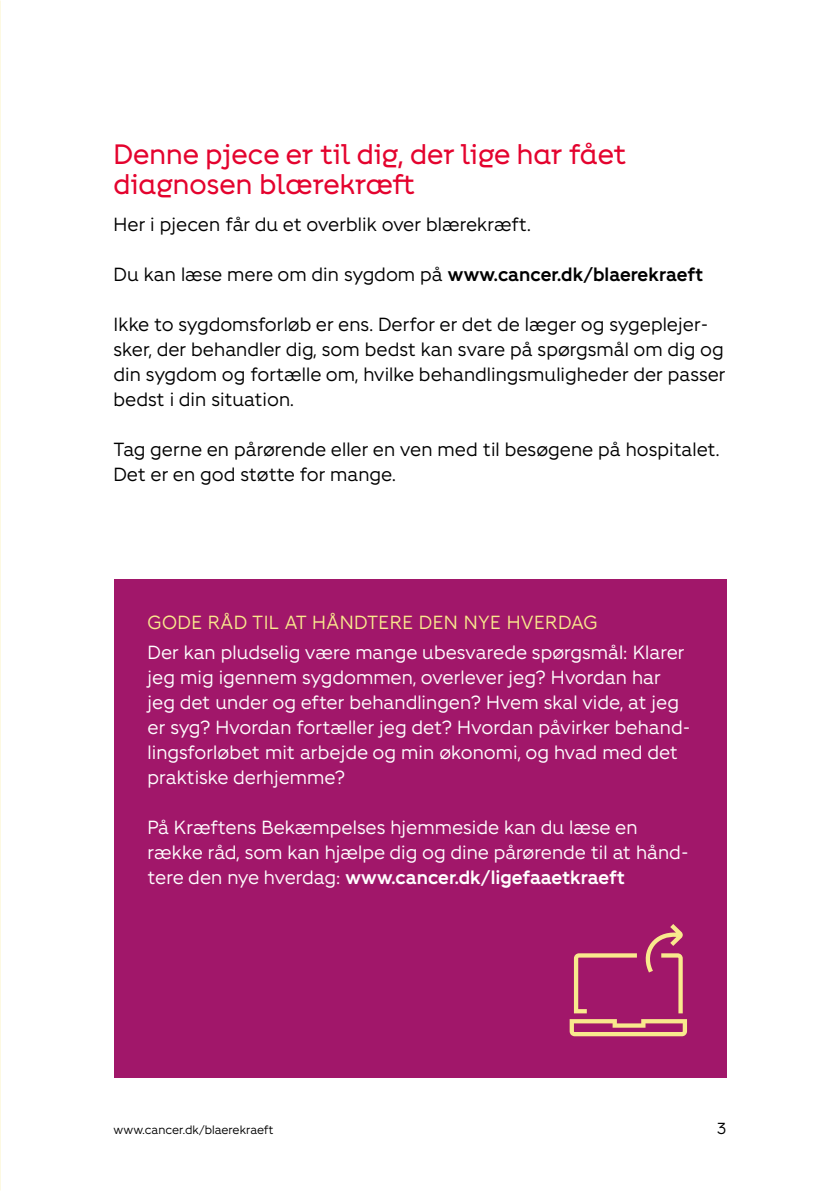
<style>
.page{position:relative;width:840px;height:1191px;background:#fff}
.page>*{position:absolute;margin:0;border:0;box-sizing:border-box;transform-origin:0 0}
.t1{font:28px/30px "Fighter Overskrift";color:#e4032e}
.t2{font:19px/25px "Fighter";color:#fff}
.t3{font:19px/25px "Fighter";color:#000}
.t4{font:19px "Fighter";letter-spacing:.02em;color:#f9e98d}
.t5{font:16px "Fighter";color:#000}
.t6{font:12px "Fighter";color:#000}
.s1{font-weight:700}
</style>
<div class="page">
<div style="left:113px;top:579px;width:613px;height:498px;background:#a1176a"></div>
<svg style="left:569px;top:1019px;width:117px;height:17px"></svg>
<svg style="left:573px;top:953px;width:63px;height:60px"></svg>
<svg style="left:645px;top:924px;width:37px;height:89px"></svg>
<h1 class="t1" style="left:113px;top:139px;width:514px">Denne pjece er til dig, der lige har fået diagnosen blærekræft</h1>
<p class="t3" style="left:113px;top:210px;width:418px">Her i pjecen får du et overblik over blærekræft.</p>
<p class="t3" style="left:113px;top:260px;width:591px">Du kan læse mere om din sygdom på <span class="s1">www.cancer.dk/blaerekraeft</span></p>
<p class="t3" style="left:113px;top:310px;width:613px">Ikke to sygdomsforløb er ens. Derfor er det de læger og sygeplejer&shy;sker, der behandler dig, som bedst kan svare på spørgsmål om dig og din sygdom og fortælle om, hvilke behandlingsmuligheder der passer bedst i din situation.</p>
<p class="t3" style="left:113px;top:435px;width:607px">Tag gerne en pårørende eller en ven med til besøgene på hospitalet.<br>Det er en god støtte for mange.</p>
<p class="t4" style="left:147px;top:609px;width:451px">GODE RÅD TIL AT HÅNDTERE DEN NYE HVERDAG</p>
<p class="t2" style="left:147px;top:639px;width:544px">Der kan pludselig være mange ubesvarede spørgsmål: Klarer jeg mig igennem sygdommen, overlever jeg? Hvordan har jeg det under og efter behandlingen? Hvem skal vide, at jeg er syg? Hvordan fortæller jeg det? Hvordan påvirker behand&shy;lingsforløbet mit arbejde og min økonomi, og hvad med det praktiske derhjemme?</p>
<p class="t2" style="left:147px;top:814px;width:542px">På Kræftens Bekæmpelses hjemmeside kan du læse en række råd, som kan hjælpe dig og dine pårørende til at hånd&shy;tere den nye hverdag: <span class="s1">www.cancer.dk/ligefaaetkraeft</span></p>
<p class="t6" style="left:113px;top:1121px;width:161px">www.cancer.dk/blaerekraeft</p>
<p class="t5" style="left:716px;top:1117px;width:11px">3</p>
</div>
